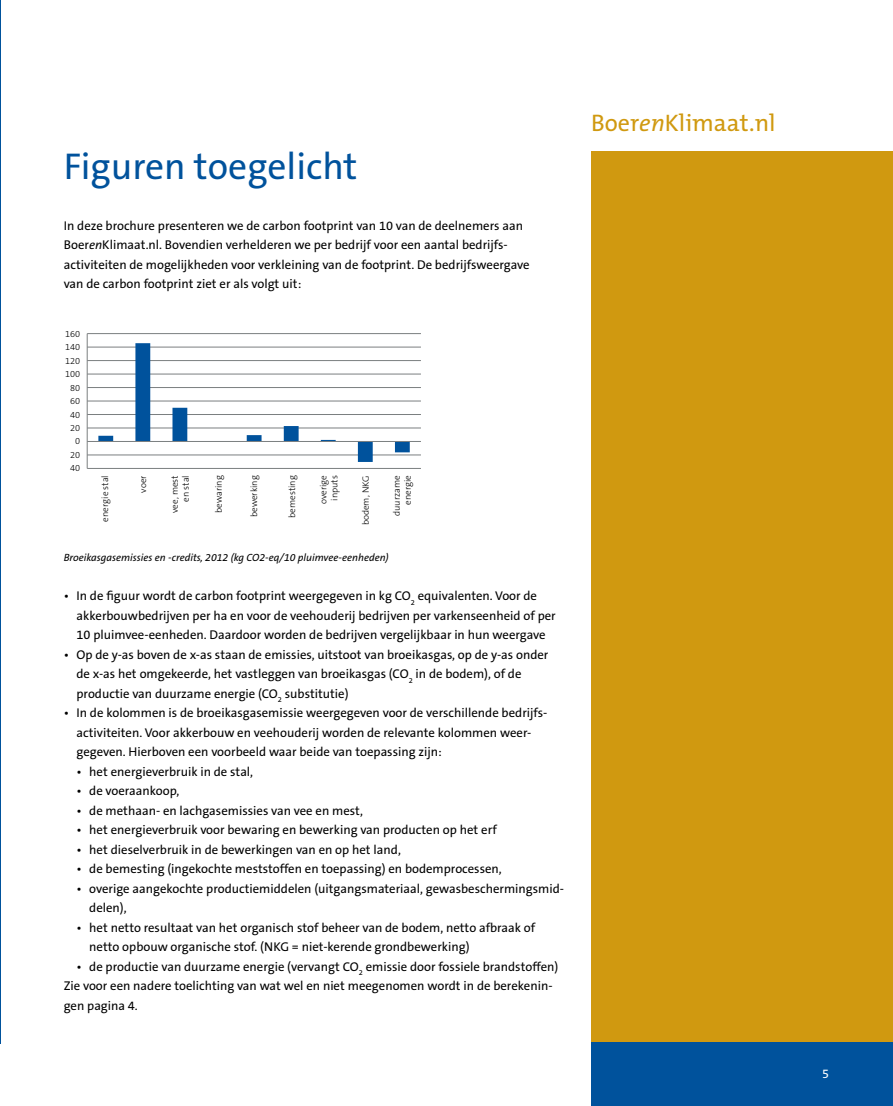
<style>
.page{position:relative;width:893px;height:1106px;background:#fff}
.page>*{position:absolute;margin:0;border:0;box-sizing:border-box;transform-origin:0 0}
.t1{font:37.5px "The Sans B5 Plain";color:#00529c}
.t2{font:24px "The Mix B5 Plain";color:#d09910}
.t3{font:12.75px/19.5px "The Sans B5 Plain";color:#000}
.t4{font:12.75px "The Sans B5 Plain";color:#fff}
.t5{font:italic 10.5px "The Sans B5 Plain";color:#000}
.t6{font:300 9.15px/10.9px "The Sans B3";color:#000;text-align:right}
.s1{font-style:italic}
</style>
<div class="page">
<div style="left:591px;top:1042px;width:302px;height:64px;background:#00529c"></div>
<div style="left:591px;top:152px;width:302px;height:890px;background:#d09910"></div>
<hr style="left:0;top:0;width:1px;height:1043px;background:#00529c">
<hr style="left:87px;top:333px;width:334px;height:1px;background:#7b7f80">
<hr style="left:87px;top:347px;width:334px;height:1px;background:#7b7f80">
<hr style="left:87px;top:360px;width:334px;height:1px;background:#7b7f80">
<hr style="left:87px;top:373px;width:334px;height:1px;background:#7b7f80">
<hr style="left:87px;top:387px;width:334px;height:1px;background:#7b7f80">
<hr style="left:87px;top:400px;width:334px;height:1px;background:#7b7f80">
<hr style="left:87px;top:414px;width:334px;height:1px;background:#7b7f80">
<hr style="left:87px;top:427px;width:334px;height:1px;background:#7b7f80">
<hr style="left:87px;top:454px;width:334px;height:1px;background:#7b7f80">
<hr style="left:87px;top:468px;width:334px;height:1px;background:#7b7f80">
<svg style="left:98px;top:343px;width:312px;height:119px"></svg>
<hr style="left:87px;top:333px;width:1px;height:135px;background:#7b7f80">
<hr style="left:87px;top:441px;width:334px;height:1px;background:#7b7f80">
<h1 class="t1" style="left:64px;top:147px;width:295px">Figuren toegelicht</h1>
<p class="t3" style="left:64px;top:216px;width:467px">In deze brochure presenteren we de carbon footprint van 10 van de deelnemers aan Boer<span class="s1">en</span>Klimaat.nl. Bovendien verhelderen we per bedrijf voor een aantal bedrijfs&shy;activiteiten de mogelijkheden voor verkleining van de footprint. De bedrijfsweergave van de carbon footprint ziet er als volgt uit:</p>
<p class="t6" style="left:65px;top:328px;width:17px">160</p>
<p class="t6" style="left:65px;top:342px;width:17px">140</p>
<p class="t6" style="left:65px;top:355px;width:17px">120</p>
<p class="t6" style="left:65px;top:369px;width:17px">100</p>
<p class="t6" style="left:70px;top:382px;width:12px">80</p>
<p class="t6" style="left:70px;top:396px;width:12px">60</p>
<p class="t6" style="left:70px;top:409px;width:12px">40</p>
<p class="t6" style="left:70px;top:423px;width:12px">20</p>
<p class="t6" style="left:75px;top:436px;width:7px">0</p>
<p class="t6" style="left:70px;top:450px;width:12px">20</p>
<p class="t6" style="left:70px;top:463px;width:12px">40</p>
<p class="t6" style="left:100px;top:521px;width:48px;rotate:-90deg">energie stal</p>
<p class="t6" style="left:138px;top:492px;width:19px;rotate:-90deg">voer</p>
<p class="t6" style="left:170px;top:513px;width:39px;rotate:-90deg">vee, mest en stal</p>
<p class="t6" style="left:214px;top:513px;width:39px;rotate:-90deg">bewaring</p>
<p class="t6" style="left:249px;top:517px;width:43px;rotate:-90deg">bewerking</p>
<p class="t6" style="left:287px;top:518px;width:44px;rotate:-90deg">bemesting</p>
<p class="t6" style="left:318px;top:504px;width:31px;text-align:center;rotate:-90deg">overige inputs</p>
<p class="t6" style="left:361px;top:525px;width:52px;rotate:-90deg">bodem, NKG</p>
<p class="t6" style="left:392px;top:516px;width:42px;rotate:-90deg">duurzame energie</p>
<p class="t5" style="left:64px;top:552px;width:326px">Broeikasgasemissies en -credits, 2012 (kg CO2-eq/10 pluimvee-eenheden)</p>
<p class="t3" style="left:77px;top:586px;width:481px;text-indent:-13px">• In de figuur wordt de carbon footprint weergegeven in kg CO<sub>2</sub> equivalenten. Voor de akkerbouwbedrijven per ha en voor de veehouderij bedrijven per varkenseenheid of per<br>10 pluimvee-eenheden. Daardoor worden de bedrijven vergelijkbaar in hun weergave</p>
<p class="t3" style="left:77px;top:645px;width:473px;text-indent:-13px">• Op de y-as boven de x-as staan de emissies, uitstoot van broeikasgas, op de y-as onder de x-as het omgekeerde, het vastleggen van broeikasgas (CO<sub>2</sub> in de bodem), of de productie van duurzame energie (CO<sub>2</sub> substitutie)</p>
<p class="t3" style="left:77px;top:703px;width:471px;text-indent:-13px">• In de kolommen is de broeikasgasemissie weergegeven voor de verschillende bedrijfs&shy;activiteiten. Voor akkerbouw en veehouderij worden de relevante kolommen weer&shy;gegeven. Hierboven een voorbeeld waar beide van toepassing zijn:</p>
<p class="t3" style="left:77px;top:762px;width:178px">• het energieverbruik in de stal,</p>
<p class="t3" style="left:77px;top:781px;width:104px">• de voeraankoop,</p>
<p class="t3" style="left:77px;top:801px;width:288px">• de methaan- en lachgasemissies van vee en mest,</p>
<p class="t3" style="left:77px;top:820px;width:422px">• het energieverbruik voor bewaring en bewerking van producten op het erf</p>
<p class="t3" style="left:77px;top:840px;width:326px">• het dieselverbruik in de bewerkingen van en op het land,</p>
<p class="t3" style="left:77px;top:859px;width:427px">• de bemesting (ingekochte meststoffen en toepassing) en bodemprocessen,</p>
<p class="t3" style="left:89px;top:879px;width:476px;text-indent:-13px">• overige aangekochte productiemiddelen (uitgangsmateriaal, gewasbeschermingsmid&shy;delen),</p>
<p class="t3" style="left:89px;top:918px;width:448px;text-indent:-13px">• het netto resultaat van het organisch stof beheer van de bodem, netto afbraak of netto opbouw organische stof. (NKG = niet-kerende grondbewerking)</p>
<p class="t3" style="left:64px;top:957px;width:496px;text-indent:13px">• de productie van duurzame energie (vervangt CO<sub>2</sub> emissie door fossiele brandstoffen)<br>Zie voor een nadere toelichting van wat wel en niet meegenomen wordt in de berekenin&shy;gen pagina 4.</p>
<h2 class="t2" style="left:591px;top:111px;width:186px">Boer<span class="s1">en</span>Klimaat.nl</h2>
<p class="t4" style="left:822px;top:1067px;width:9px">5</p>
</div>
